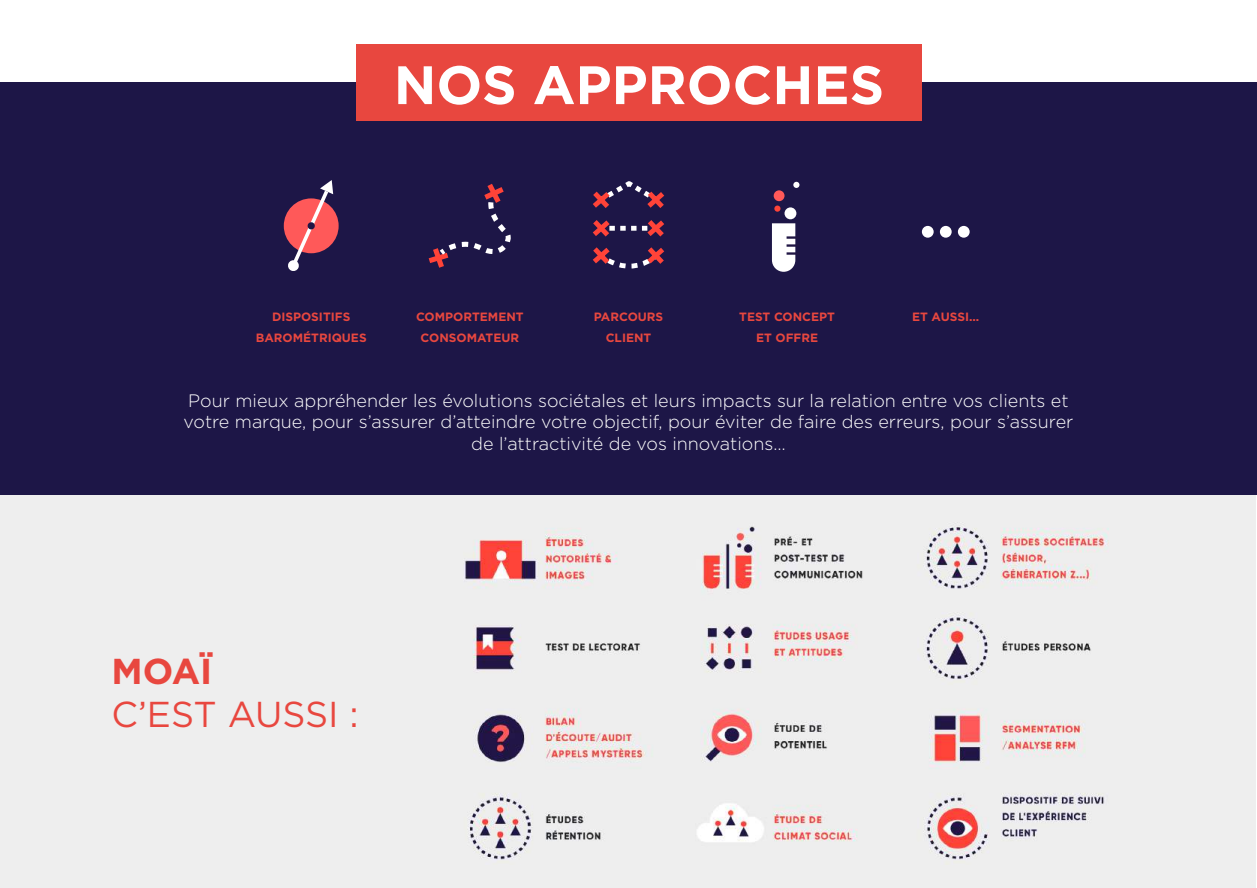
<style>
.page{position:relative;width:1257px;height:888px;background:#fff}
.page>*{position:absolute;margin:0;border:0;box-sizing:border-box;transform-origin:0 0}
.t1{font:700 54px "Gotham";color:#fff}
.t2{font:36px "Gotham";letter-spacing:-.005em;color:#e8473f}
.t3{font:700 36px "Gotham";color:#e8473f}
.t4{font:300 18px/21.6px "Gotham";color:#fff;text-align:center}
.t5{font:700 12px/21px "Gotham";color:#e8473f;text-align:center}
</style>
<div class="page">
<div style="left:0;top:495px;width:1256px;height:393px;background:#eee"></div>
<div style="left:0;top:82px;width:1257px;height:413px;background:#1d1647"></div>
<div style="left:356px;top:44px;width:566px;height:77px;background:#e8473f"></div>
<div style="left:284px;top:198px;width:55px;height:55px;background:#ff5959;border-radius:50%"></div>
<svg style="left:287px;top:180px;width:46px;height:91px"></svg>
<svg style="left:428px;top:183px;width:83px;height:85px"></svg>
<svg style="left:592px;top:181px;width:73px;height:88px"></svg>
<div style="left:774px;top:206px;width:7px;height:6px;background:#ff4338;border-radius:50%"></div>
<div style="left:785px;top:207px;width:11px;height:12px;background:#fff;border-radius:50%"></div>
<div style="left:774px;top:190px;width:11px;height:11px;background:#ff5959;border-radius:50%"></div>
<svg style="left:793px;top:182px;width:6px;height:6px"></svg>
<svg style="left:772px;top:223px;width:24px;height:49px"></svg>
<div style="left:922px;top:226px;width:12px;height:12px;background:#fff;border-radius:50%"></div>
<div style="left:940px;top:226px;width:12px;height:12px;background:#fff;border-radius:50%"></div>
<div style="left:958px;top:226px;width:12px;height:12px;background:#fff;border-radius:50%"></div>
<img style="left:464px;top:526px;width:644px;height:334px">
<h1 class="t1" style="left:394px;top:49px;width:492px">NOS APPROCHES</h1>
<p class="t5" style="left:256px;top:306px;width:112px">DISPOSITIFS<br>BAROMÉTRIQUES</p>
<p class="t5" style="left:416px;top:306px;width:109px">COMPORTEMENT<br>CONSOMATEUR</p>
<p class="t5" style="left:594px;top:306px;width:71px">PARCOURS<br>CLIENT</p>
<p class="t5" style="left:739px;top:306px;width:97px">TEST CONCEPT<br>ET OFFRE</p>
<p class="t5" style="left:912px;top:306px;width:69px">ET AUSSI...</p>
<p class="t4" style="left:184px;top:389px;width:891px">Pour mieux appréhender les évolutions sociétales et leurs impacts sur la relation entre vos clients et votre marque, pour s’assurer d’atteindre votre objectif, pour éviter de faire des erreurs, pour s’assurer de l’attractivité de vos innovations…</p>
<h2 class="t3" style="left:112px;top:647px;width:102px">MOAÏ</h2>
<h2 class="t2" style="left:112px;top:691px;width:249px">C’EST AUSSI :</h2>
</div>
